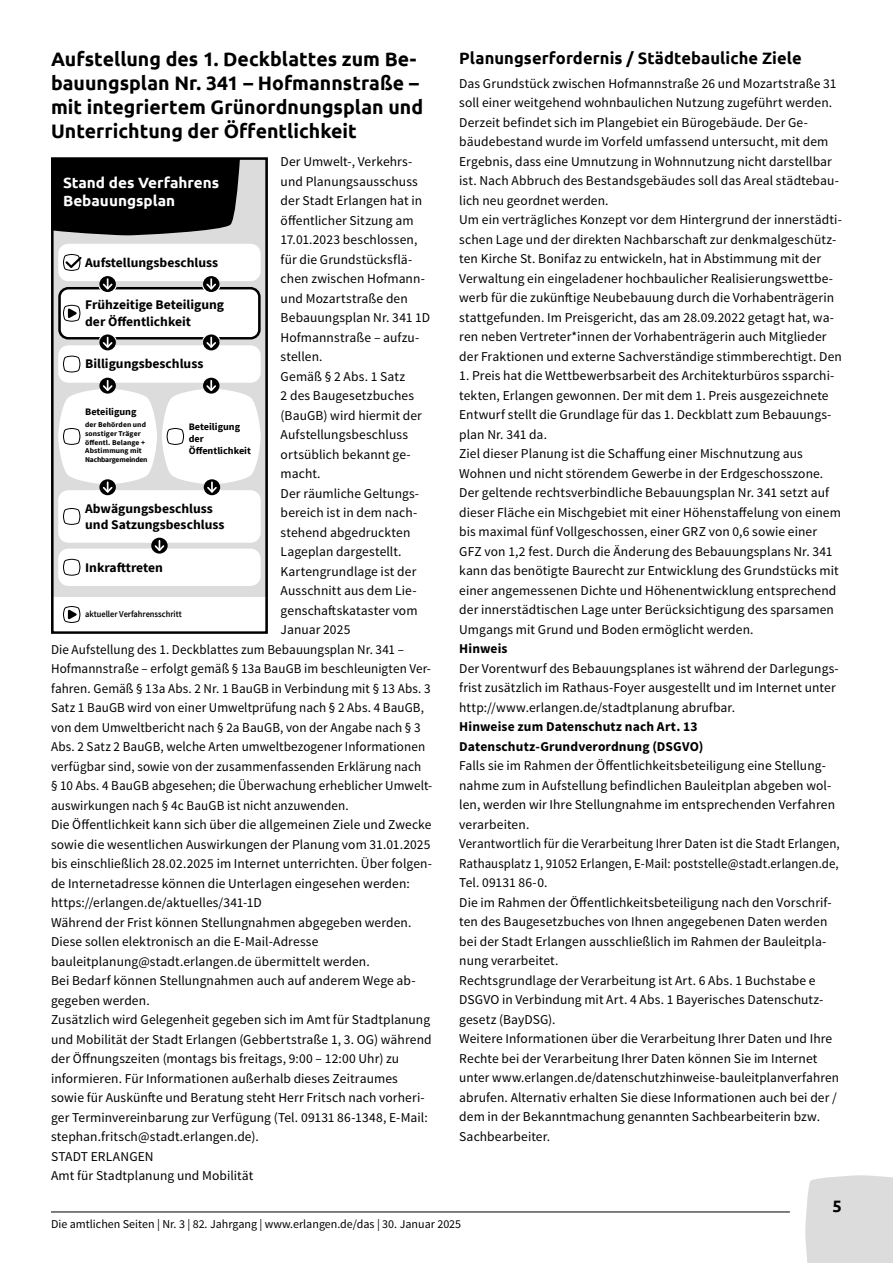
<style>
.page{position:relative;width:893px;height:1263px;background:#fff}
.page>*{position:absolute;margin:0;border:0;box-sizing:border-box;transform-origin:0 0}
.H2_ohne_Linie__erste_Zeile{font:700 19.5px/24px "Ubuntu";color:#000}
.t1{font:700 16.5px "Ubuntu";letter-spacing:.005em;color:#000}
.t2{font:700 14.85px/17.9px "Ubuntu";color:#fff}
.Fließtext_P_9pt{font:13.5px/19.5px "Source Sans Pro";letter-spacing:.005em;color:#000}
.Fließtext_P_9pt-2{font:13.5px/19.5px "Source Sans Pro";letter-spacing:.005em;color:#000;text-align:justify;scale:.96 1}
.Fließtext_P_9pt-3{font:700 13.5px/19.5px "Source Sans Pro";letter-spacing:.01em;color:#000}
.t3{font:700 13.2px/16.5px "Source Sans Pro";color:#000}
.t4{font:12px "Source Sans Pro";color:#000}
.t5{font:700 9.9px/12.3px "Source Sans Pro";color:#000}
.t6{font:600 9px "Source Sans Pro";color:#000;scale:.93 1}
.t7{font:700 7.35px/8.7px "Source Sans Pro";letter-spacing:.01em;color:#000}
</style>
<div class="page">
<div style="left:51px;top:157px;width:217px;height:477px;background:#dcdcdc"></div>
<div style="left:51px;top:598px;width:217px;height:36px;background:#fff"></div>
<div style="left:55px;top:161px;width:185px;height:74px;background:#000"></div>
<div style="left:51px;top:157px;width:217px;height:477px;border:3px solid #000"></div>
<div style="left:58px;top:549px;width:203px;height:37px;background:#fff;border-radius:10px"></div>
<div style="left:58px;top:490px;width:203px;height:53px;background:#fff;border-radius:10px"></div>
<div style="left:58px;top:244px;width:203px;height:37px;background:#fff;border-radius:10px"></div>
<div style="left:58px;top:287px;width:203px;height:52px;background:#fff;border-radius:10px"></div>
<svg style="left:63px;top:558px;width:18px;height:18px"></svg>
<svg style="left:63px;top:508px;width:18px;height:17px"></svg>
<svg style="left:63px;top:606px;width:18px;height:17px"></svg>
<div style="left:58px;top:287px;width:203px;height:53px;border:3px solid #000;border-radius:9px"></div>
<svg style="left:63px;top:254px;width:19px;height:17px"></svg>
<svg style="left:63px;top:304px;width:18px;height:18px"></svg>
<svg style="left:151px;top:537px;width:17px;height:17px"></svg>
<svg style="left:58px;top:333px;width:203px;height:163px"></svg>
<svg style="left:202px;top:276px;width:18px;height:16px"></svg>
<svg style="left:99px;top:276px;width:18px;height:16px"></svg>
<div style="left:805px;top:1175px;width:88px;height:88px;background:#dcdcdc"></div>
<hr style="left:51px;top:1211px;width:739px;height:1px;background:#000">
<p class="H2_ohne_Linie__erste_Zeile" style="left:51px;top:47px;width:374px">Aufstellung des 1. Deckblattes zum Be&shy;bauungsplan Nr. 341 – Hofmannstraße – mit integriertem Grünordnungsplan und Unterrichtung der Öffentlichkeit</p>
<p class="Fließtext_P_9pt" style="left:281px;top:152px;width:151px">Der Umwelt-, Verkehrs&shy;und Planungsausschuss der Stadt Erlangen hat in öffentlicher Sitzung am<br>17.01.2023 beschlossen, für die Grundstücksflä&shy;chen zwischen Hofmann&shy;und Mozartstraße den<br>Bebauungsplan Nr. 341 1D<br>Hofmannstraße – aufzu&shy;stellen.</p>
<p class="Fließtext_P_9pt" style="left:281px;top:367px;width:143px">Gemäß § 2 Abs. 1 Satz<br>2 des Baugesetzbuches (BauGB) wird hiermit der<br>Aufstellungsbeschluss ortsüblich bekannt ge&shy;macht.</p>
<p class="Fließtext_P_9pt" style="left:281px;top:484px;width:140px">Der räumliche Geltungs&shy;bereich ist in dem nach&shy;stehend abgedruckten<br>Lageplan dargestellt.<br>Kartengrundlage ist der<br>Ausschnitt aus dem Lie&shy;genschaftskataster vom<br>Januar 2025</p>
<p class="Fließtext_P_9pt" style="left:51px;top:640px;width:383px">Die Aufstellung des 1. Deckblattes zum Bebauungsplan Nr. 341 – Hofmannstraße – erfolgt gemäß § 13a BauGB im beschleunigten Ver&shy;fahren. Gemäß § 13a Abs. 2 Nr. 1 BauGB in Verbindung mit § 13 Abs. 3<br>Satz 1 BauGB wird von einer Umweltprüfung nach § 2 Abs. 4 BauGB, von dem Umweltbericht nach § 2a BauGB, von der Angabe nach § 3<br>Abs. 2 Satz 2 BauGB, welche Arten umweltbezogener Informationen verfügbar sind, sowie von der zusammenfassenden Erklärung nach<br>§ 10 Abs. 4 BauGB abgesehen; die Überwachung erheblicher Umwelt&shy;auswirkungen nach § 4c BauGB ist nicht anzuwenden.</p>
<p class="Fließtext_P_9pt" style="left:51px;top:815px;width:383px;text-align:justify">Die Öffentlichkeit kann sich über die allgemeinen Ziele und Zwecke sowie die wesentlichen Auswirkungen der Planung vom 31.01.2025 bis einschließlich 28.02.2025 im Internet unterrichten. Über folgen&shy;de Internetadresse können die Unterlagen eingesehen werden:</p>
<p class="Fließtext_P_9pt" style="left:51px;top:893px;width:212px">https://erlangen.de/aktuelles/341-1D</p>
<p class="Fließtext_P_9pt" style="left:51px;top:913px;width:366px">Während der Frist können Stellungnahmen abgegeben werden.<br>Diese sollen elektronisch an die E-Mail-Adresse bauleitplanung@stadt.erlangen.de übermittelt werden.<br>Bei Bedarf können Stellungnahmen auch auf anderem Wege ab&shy;gegeben werden.</p>
<p class="Fließtext_P_9pt" style="left:51px;top:1010px;width:382px">Zusätzlich wird Gelegenheit gegeben sich im Amt für Stadtplanung und Mobilität der Stadt Erlangen (Gebbertstraße 1, 3. OG) während der Öffnungszeiten (montags bis freitags, 9:00 – 12:00 Uhr) zu informieren. Für Informationen außerhalb dieses Zeitraumes sowie für Auskünfte und Beratung steht Herr Fritsch nach vorheri&shy;ger Terminvereinbarung zur Verfügung (Tel. 09131 86-1348, E-Mail: stephan.fritsch@stadt.erlangen.de).</p>
<p class="Fließtext_P_9pt" style="left:51px;top:1147px;width:104px">STADT ERLANGEN</p>
<p class="Fließtext_P_9pt" style="left:51px;top:1166px;width:204px">Amt für Stadtplanung und Mobilität</p>
<p class="t2" style="left:63px;top:174px;width:158px">Stand des Verfahrens<br>Bebauungsplan</p>
<p class="t3" style="left:85px;top:254px;width:135px">Aufstellungsbeschluss</p>
<p class="t3" style="left:85px;top:296px;width:140px">Frühzeitige Beteiligung der Öffentlichkeit</p>
<p class="t3" style="left:85px;top:355px;width:120px">Billigungsbeschluss</p>
<p class="t5" style="left:85px;top:405px;width:53px">Beteiligung</p>
<p class="t7" style="left:85px;top:420px;width:64px">der Behörden und sonstiger Träger öffentl. Belange +<br>Abstimmung mit<br>Nachbargemeinden</p>
<p class="t5" style="left:189px;top:420px;width:64px">Beteiligung der<br>Öffentlichkeit</p>
<p class="t3" style="left:85px;top:500px;width:141px">Abwägungsbeschluss und Satzungsbeschluss</p>
<p class="t3" style="left:85px;top:559px;width:79px">Inkrafttreten</p>
<p class="t6" style="left:85px;top:608px;width:105px">aktueller Verfahrensschritt</p>
<h3 class="t1" style="left:459px;top:48px;width:344px">Planungserfordernis / Städtebauliche Ziele</h3>
<p class="Fließtext_P_9pt" style="left:459px;top:74px;width:381px">Das Grundstück zwischen Hofmannstraße 26 und Mozartstraße 31 soll einer weitgehend wohnbaulichen Nutzung zugeführt werden.<br>Derzeit befindet sich im Plangebiet ein Bürogebäude. Der Ge&shy;bäudebestand wurde im Vorfeld umfassend untersucht, mit dem Ergebnis, dass eine Umnutzung in Wohnnutzung nicht darstellbar ist. Nach Abbruch des Bestandsgebäudes soll das Areal städtebau&shy;lich neu geordnet werden.</p>
<p class="Fließtext_P_9pt" style="left:459px;top:210px;width:384px">Um ein verträgliches Konzept vor dem Hintergrund der innerstädti&shy;schen Lage und der direkten Nachbarschaft zur denkmalgeschütz&shy;ten Kirche St. Bonifaz zu entwickeln, hat in Abstimmung mit der Verwaltung ein eingeladener hochbaulicher Realisierungswettbe&shy;werb für die zukünftige Neubebauung durch die Vorhabenträgerin stattgefunden. Im Preisgericht, das am 28.09.2022 getagt hat, wa&shy;ren neben Vertreter*innen der Vorhabenträgerin auch Mitglieder der Fraktionen und externe Sachverständige stimmberechtigt. Den</p>
<p class="Fließtext_P_9pt" style="left:459px;top:366px;width:377px">1. Preis hat die Wettbewerbsarbeit des Architekturbüros ssparchi&shy;tekten, Erlangen gewonnen. Der mit dem 1. Preis ausgezeichnete Entwurf stellt die Grundlage für das 1. Deckblatt zum Bebauungs&shy;plan Nr. 341 da.</p>
<p class="Fließtext_P_9pt" style="left:459px;top:444px;width:383px">Ziel dieser Planung ist die Schaffung einer Mischnutzung aus Wohnen und nicht störendem Gewerbe in der Erdgeschosszone.<br>Der geltende rechtsverbindliche Bebauungsplan Nr. 341 setzt auf dieser Fläche ein Mischgebiet mit einer Höhenstaffelung von einem bis maximal fünf Vollgeschossen, einer GRZ von 0,6 sowie einer GFZ von 1,2 fest. Durch die Änderung des Bebauungsplans Nr. 341 kann das benötigte Baurecht zur Entwicklung des Grundstücks mit einer angemessenen Dichte und Höhenentwicklung entsprechend der innerstädtischen Lage unter Berücksichtigung des sparsamen Umgangs mit Grund und Boden ermöglicht werden.</p>
<p class="Fließtext_P_9pt-3" style="left:459px;top:639px;width:50px">Hinweis</p>
<p class="Fließtext_P_9pt" style="left:459px;top:659px;width:381px">Der Vorentwurf des Bebauungsplanes ist während der Darlegungs&shy;frist zusätzlich im Rathaus-Foyer ausgestellt und im Internet unter http://www.erlangen.de/stadtplanung abrufbar.</p>
<p class="Fließtext_P_9pt-3" style="left:459px;top:717px;width:246px">Hinweise zum Datenschutz nach Art. 13<br>Datenschutz-Grundverordnung (DSGVO)</p>
<p class="Fließtext_P_9pt" style="left:459px;top:756px;width:377px">Falls sie im Rahmen der Öffentlichkeitsbeteiligung eine Stellung&shy;nahme zum in Aufstellung befindlichen Bauleitplan abgeben wol&shy;len, werden wir Ihre Stellungnahme im entsprechenden Verfahren verarbeiten.</p>
<p class="Fließtext_P_9pt-2" style="left:459px;top:834px;width:398px">Verantwortlich für die Verarbeitung Ihrer Daten ist die Stadt Erlangen, Rathausplatz 1, 91052 Erlangen, E-Mail: poststelle@stadt.erlangen.de, Tel. 09131 86-0.</p>
<p class="Fließtext_P_9pt" style="left:459px;top:893px;width:374px">Die im Rahmen der Öffentlichkeitsbeteiligung nach den Vorschrif&shy;ten des Baugesetzbuches von Ihnen angegebenen Daten werden bei der Stadt Erlangen ausschließlich im Rahmen der Bauleitpla&shy;nung verarbeitet.</p>
<p class="Fließtext_P_9pt" style="left:459px;top:971px;width:366px">Rechtsgrundlage der Verarbeitung ist Art. 6 Abs. 1 Buchstabe e<br>DSGVO in Verbindung mit Art. 4 Abs. 1 Bayerisches Datenschutz&shy;gesetz (BayDSG).</p>
<p class="Fließtext_P_9pt" style="left:459px;top:1029px;width:381px">Weitere Informationen über die Verarbeitung Ihrer Daten und Ihre Rechte bei der Verarbeitung Ihrer Daten können Sie im Internet unter www.erlangen.de/datenschutzhinweise-bauleitplanverfahren abrufen. Alternativ erhalten Sie diese Informationen auch bei der / dem in der Bekanntmachung genannten Sachbearbeiterin bzw.<br>Sachbearbeiter.</p>
<p class="t1" style="left:833px;top:1196px;width:11px">5</p>
<p class="t4" style="left:51px;top:1216px;width:412px">Die amtlichen Seiten | Nr. 3 | 82. Jahrgang | www.erlangen.de/das | 30. Januar 2025</p>
</div>
